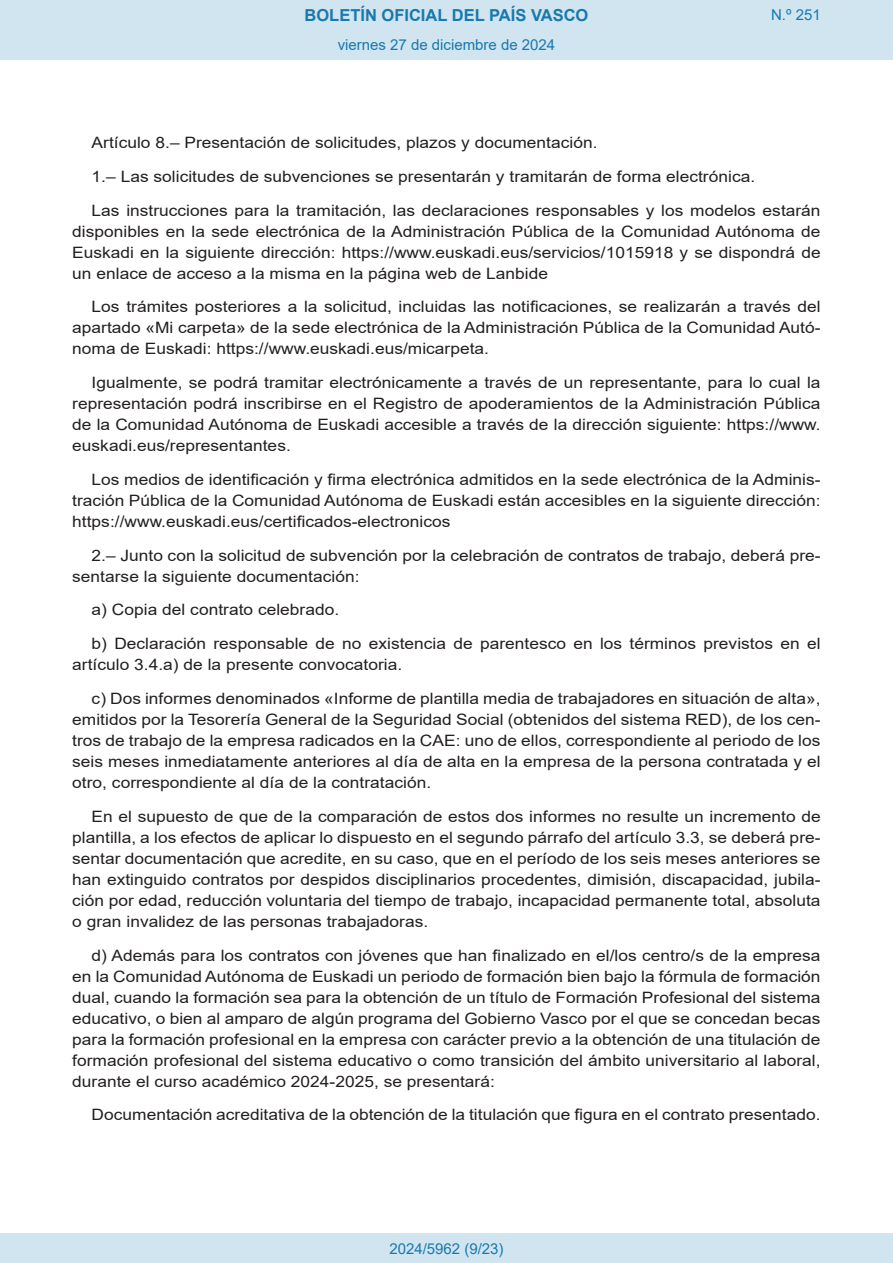
<style>
.page{position:relative;width:893px;height:1263px;background:#fff}
.page>*{position:absolute;margin:0;border:0;box-sizing:border-box;transform-origin:0 0}
.t1{font:700 16.5px "Arial";color:#1879ad}
.BOPVDetalle{font:15.6px/21px "Arial";color:#231f20;text-align:justify;scale:1.11 1}
.Paginacion_Centro{font:15px "Arial";color:#1879ad}
</style>
<div class="page">
<div style="left:0;top:0;width:893px;height:60px;background:#d0e5f0"></div>
<div style="left:0;top:1233px;width:893px;height:30px;background:#d0e5f0"></div>
<p class="t1" style="left:305px;top:3px;width:285px">BOLETÍN OFICIAL DEL PAÍS VASCO</p>
<p class="Paginacion_Centro" style="left:338px;top:35px;width:219px">viernes 27 de diciembre de 2024</p>
<p class="Paginacion_Centro" style="left:771px;top:5px;width:51px">N.º 251</p>
<p class="BOPVDetalle" style="left:92px;top:132px;width:457px">Artículo 8.– Presentación de solicitudes, plazos y documentación.</p>
<p class="BOPVDetalle" style="left:92px;top:166px;width:599px">1.– Las solicitudes de subvenciones se presentarán y tramitarán de forma electrónica.</p>
<p class="BOPVDetalle" style="left:72px;top:200px;width:676px;text-indent:19px">Las instrucciones para la tramitación, las declaraciones responsables y los modelos estarán disponibles en la sede electrónica de la Administración Pública de la Comunidad Autónoma de Euskadi en la siguiente dirección: https://www.euskadi.eus/servicios/1015918 y se dispondrá de un enlace de acceso a la misma en la página web de Lanbide</p>
<p class="BOPVDetalle" style="left:72px;top:296px;width:676px;text-indent:19px">Los trámites posteriores a la solicitud, incluidas las notificaciones, se realizarán a través del apartado «Mi carpeta» de la sede electrónica de la Administración Pública de la Comunidad Autó&shy;noma de Euskadi: https://www.euskadi.eus/micarpeta.</p>
<p class="BOPVDetalle" style="left:72px;top:372px;width:676px;text-indent:19px">Igualmente, se podrá tramitar electrónicamente a través de un representante, para lo cual la representación podrá inscribirse en el Registro de apoderamientos de la Administración Pública de la Comunidad Autónoma de Euskadi accesible a través de la dirección siguiente: https://www. euskadi.eus/representantes.</p>
<p class="BOPVDetalle" style="left:72px;top:469px;width:676px;text-indent:19px">Los medios de identificación y firma electrónica admitidos en la sede electrónica de la Adminis&shy;tración Pública de la Comunidad Autónoma de Euskadi están accesibles en la siguiente dirección: https://www.euskadi.eus/certificados-electronicos</p>
<p class="BOPVDetalle" style="left:72px;top:545px;width:676px;text-indent:19px">2.– Junto con la solicitud de subvención por la celebración de contratos de trabajo, deberá pre&shy;sentarse la siguiente documentación:</p>
<p class="BOPVDetalle" style="left:92px;top:599px;width:225px">a) Copia del contrato celebrado.</p>
<p class="BOPVDetalle" style="left:72px;top:633px;width:676px;text-indent:19px">b) Declaración responsable de no existencia de parentesco en los términos previstos en el artículo 3.4.a) de la presente convocatoria.</p>
<p class="BOPVDetalle" style="left:72px;top:688px;width:676px;text-indent:19px">c) Dos informes denominados «Informe de plantilla media de trabajadores en situación de alta», emitidos por la Tesorería General de la Seguridad Social (obtenidos del sistema RED), de los cen&shy;tros de trabajo de la empresa radicados en la CAE: uno de ellos, correspondiente al periodo de los seis meses inmediatamente anteriores al día de alta en la empresa de la persona contratada y el otro, correspondiente al día de la contratación.</p>
<p class="BOPVDetalle" style="left:72px;top:806px;width:676px;text-indent:19px">En el supuesto de que de la comparación de estos dos informes no resulte un incremento de plantilla, a los efectos de aplicar lo dispuesto en el segundo párrafo del artículo 3.3, se deberá pre&shy;sentar documentación que acredite, en su caso, que en el período de los seis meses anteriores se han extinguido contratos por despidos disciplinarios procedentes, dimisión, discapacidad, jubila&shy;ción por edad, reducción voluntaria del tiempo de trabajo, incapacidad permanente total, absoluta o gran invalidez de las personas trabajadoras.</p>
<p class="BOPVDetalle" style="left:72px;top:944px;width:676px;text-indent:19px">d) Además para los contratos con jóvenes que han finalizado en el/los centro/s de la empresa en la Comunidad Autónoma de Euskadi un periodo de formación bien bajo la fórmula de formación dual, cuando la formación sea para la obtención de un título de Formación Profesional del sistema educativo, o bien al amparo de algún programa del Gobierno Vasco por el que se concedan becas para la formación profesional en la empresa con carácter previo a la obtención de una titulación de formación profesional del sistema educativo o como transición del ámbito universitario al laboral, durante el curso académico 2024-2025, se presentará:</p>
<p class="BOPVDetalle" style="left:92px;top:1104px;width:658px">Documentación acreditativa de la obtención de la titulación que figura en el contrato presentado.</p>
<p class="Paginacion_Centro" style="left:389px;top:1238px;width:116px">2024/5962 (9/23)</p>
</div>
